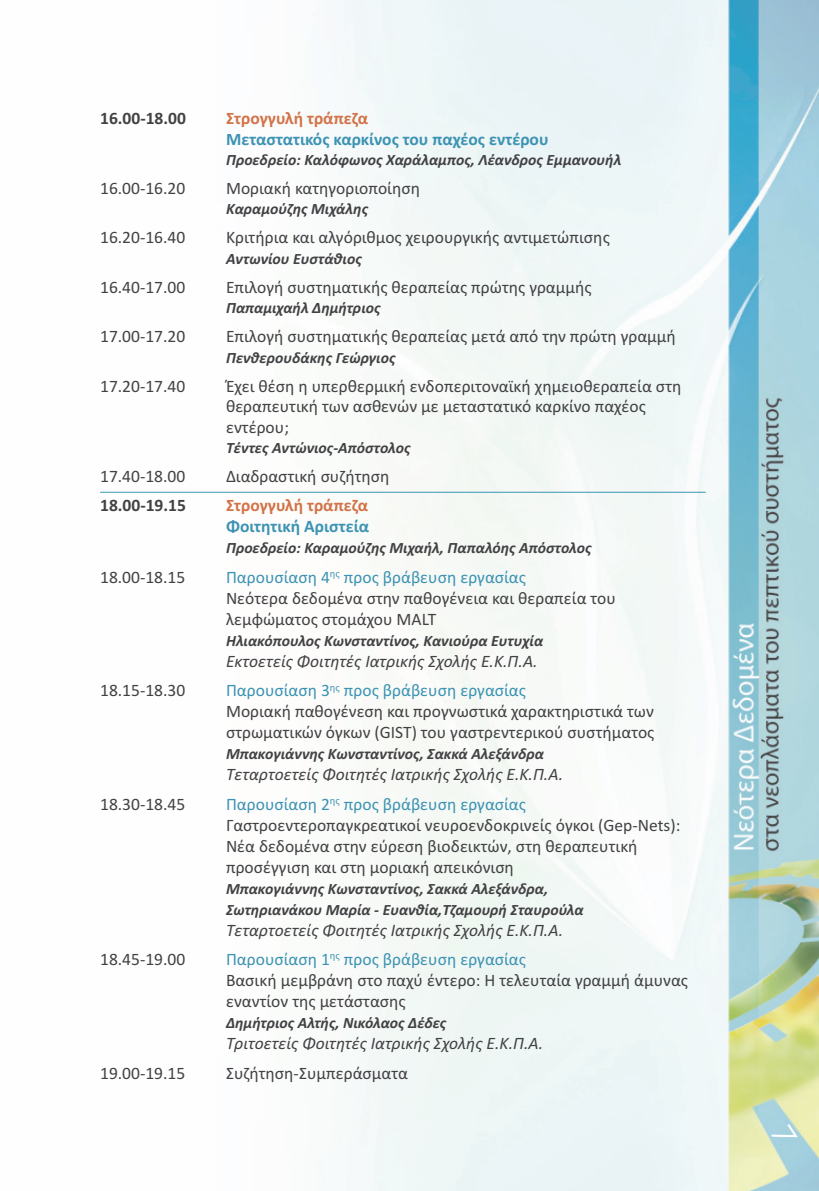
<style>
.page{position:relative;width:819px;height:1191px;background:#fff}
.page>*{position:absolute;margin:0;border:0;box-sizing:border-box;transform-origin:0 0}
.t1{font:17.5px/21px "Calibri";color:#424144}
.t2{font:italic 17.5px "Calibri";color:#424144}
.t3{font:700 17.5px "Calibri";color:#3c93b3}
.t4{font:700 17.5px "Calibri";color:#d27348}
.t5{font:700 17.5px "Calibri";color:#424144}
.t6{font:italic 700 15.75px/21px "Calibri";color:#424144}
.s1{color:#3c93b3}
</style>
<div class="page">
<img style="left:100px;top:0;width:719px;height:1191px">
<hr style="left:100px;top:492px;width:605px;height:1px;background:#3c93b3">
<svg style="left:770px;top:1123px;width:27px;height:25px"></svg>
<p class="t5" style="left:100px;top:108px;width:87px">16.00-18.00</p>
<p class="t4" style="left:226px;top:108px;width:143px">Στρογγυλή τράπεζα</p>
<p class="t3" style="left:226px;top:128px;width:324px">Μεταστατικός καρκίνος του παχέος εντέρου</p>
<p class="t6" style="left:226px;top:149px;width:397px">Προεδρείο: Καλόφωνος Χαράλαμπος, Λέανδρος Εμμανουήλ</p>
<p class="t1" style="left:100px;top:177px;width:87px">16.00-16.20</p>
<p class="t1" style="left:226px;top:177px;width:196px">Μοριακή κατηγοριοποίηση</p>
<p class="t6" style="left:226px;top:198px;width:143px">Καραμούζης Μιχάλης</p>
<p class="t1" style="left:100px;top:227px;width:87px">16.20-16.40</p>
<p class="t1" style="left:226px;top:227px;width:385px">Κριτήρια και αλγόριθμος χειρουργικής αντιμετώπισης</p>
<p class="t6" style="left:226px;top:248px;width:137px">Αντωνίου Ευστάθιος</p>
<p class="t1" style="left:100px;top:276px;width:87px">16.40-17.00</p>
<p class="t1" style="left:226px;top:276px;width:367px">Επιλογή συστηματικής θεραπείας πρώτης γραμμής</p>
<p class="t6" style="left:226px;top:297px;width:156px">Παπαμιχαήλ Δημήτριος</p>
<p class="t1" style="left:100px;top:325px;width:87px">17.00-17.20</p>
<p class="t1" style="left:226px;top:325px;width:451px">Επιλογή συστηματικής θεραπείας μετά από την πρώτη γραμμή</p>
<p class="t6" style="left:226px;top:347px;width:171px">Πενθερουδάκης Γεώργιος</p>
<p class="t1" style="left:100px;top:375px;width:87px">17.20-17.40</p>
<p class="t1" style="left:226px;top:375px;width:457px;line-height:20.5px">Έχει θέση η υπερθερμική ενδοπεριτοναϊκή χημειοθεραπεία στη θεραπευτική των ασθενών με μεταστατικό καρκίνο παχέος εντέρου;</p>
<p class="t6" style="left:226px;top:437px;width:186px">Τέντες Αντώνιος-Απόστολος</p>
<p class="t1" style="left:100px;top:465px;width:87px">17.40-18.00</p>
<p class="t1" style="left:226px;top:465px;width:165px">Διαδραστική συζήτηση</p>
<p class="t5" style="left:100px;top:495px;width:87px">18.00-19.15</p>
<p class="t4" style="left:226px;top:495px;width:143px">Στρογγυλή τράπεζα</p>
<p class="t3" style="left:226px;top:516px;width:144px">Φοιτητική Αριστεία</p>
<p class="t6" style="left:226px;top:537px;width:367px">Προεδρείο: Καραμούζης Μιχαήλ, Παπαλόης Απόστολος</p>
<p class="t1" style="left:100px;top:566px;width:87px">18.00-18.15</p>
<p class="t1" style="left:226px;top:566px;width:391px"><span class="s1">Παρουσίαση 4</span><sup>ης</sup> <span class="s1">προς βράβευση εργασίας<br></span>Νεότερα δεδομένα στην παθογένεια και θεραπεία του λεμφώματος στομάχου MALT</p>
<p class="t6" style="left:226px;top:630px;width:319px">Ηλιακόπουλος Κωνσταντίνος, Κανιούρα Ευτυχία</p>
<p class="t2" style="left:226px;top:650px;width:313px">Εκτοετείς Φοιτητές Ιατρικής Σχολής Ε.Κ.Π.Α.</p>
<p class="t1" style="left:100px;top:679px;width:87px">18.15-18.30</p>
<p class="t1" style="left:226px;top:679px;width:430px"><span class="s1">Παρουσίαση 3</span><sup>ης</sup> <span class="s1">προς βράβευση εργασίας<br></span>Μοριακή παθογένεση και προγνωστικά χαρακτηριστικά των στρωματικών όγκων (GIST) του γαστρεντερικού συστήματος</p>
<p class="t6" style="left:226px;top:743px;width:319px">Μπακογιάννης Κωνσταντίνος, Σακκά Αλεξάνδρα</p>
<p class="t2" style="left:226px;top:764px;width:338px">Τεταρτοετείς Φοιτητές Ιατρικής Σχολής Ε.Κ.Π.Α.</p>
<p class="t1" style="left:100px;top:793px;width:87px">18.30-18.45</p>
<p class="t1" style="left:226px;top:793px;width:456px"><span class="s1">Παρουσίαση 2</span><sup>ης</sup> <span class="s1">προς βράβευση εργασίας </span>Γαστροεντεροπαγκρεατικοί νευροενδοκρινείς όγκοι (Gep-Nets):<br>Νέα δεδομένα στην εύρεση βιοδεικτών, στη θεραπευτική προσέγγιση και στη μοριακή απεικόνιση</p>
<p class="t6" style="left:226px;top:878px;width:359px">Μπακογιάννης Κωνσταντίνος, Σακκά Αλεξάνδρα,<br>Σωτηριανάκου Μαρία - Ευανθία,Τζαμουρή Σταυρούλα</p>
<p class="t2" style="left:226px;top:919px;width:338px">Τεταρτοετείς Φοιτητές Ιατρικής Σχολής Ε.Κ.Π.Α.</p>
<p class="t1" style="left:100px;top:948px;width:87px">18.45-19.00</p>
<p class="t1" style="left:226px;top:948px;width:463px"><span class="s1">Παρουσίαση 1</span><sup>ης</sup> <span class="s1">προς βράβευση εργασίας<br></span>Βασική μεμβράνη στο παχύ έντερο: Η τελευταία γραμμή άμυνας εναντίον της μετάστασης</p>
<p class="t6" style="left:226px;top:1012px;width:222px">Δημήτριος Αλτής, Νικόλαος Δέδες</p>
<p class="t2" style="left:226px;top:1033px;width:318px">Τριτοετείς Φοιτητές Ιατρικής Σχολής Ε.Κ.Π.Α.</p>
<p class="t1" style="left:100px;top:1062px;width:87px">19.00-19.15</p>
<p class="t1" style="left:226px;top:1062px;width:183px">Συζήτηση-Συμπεράσματα</p>
</div>
